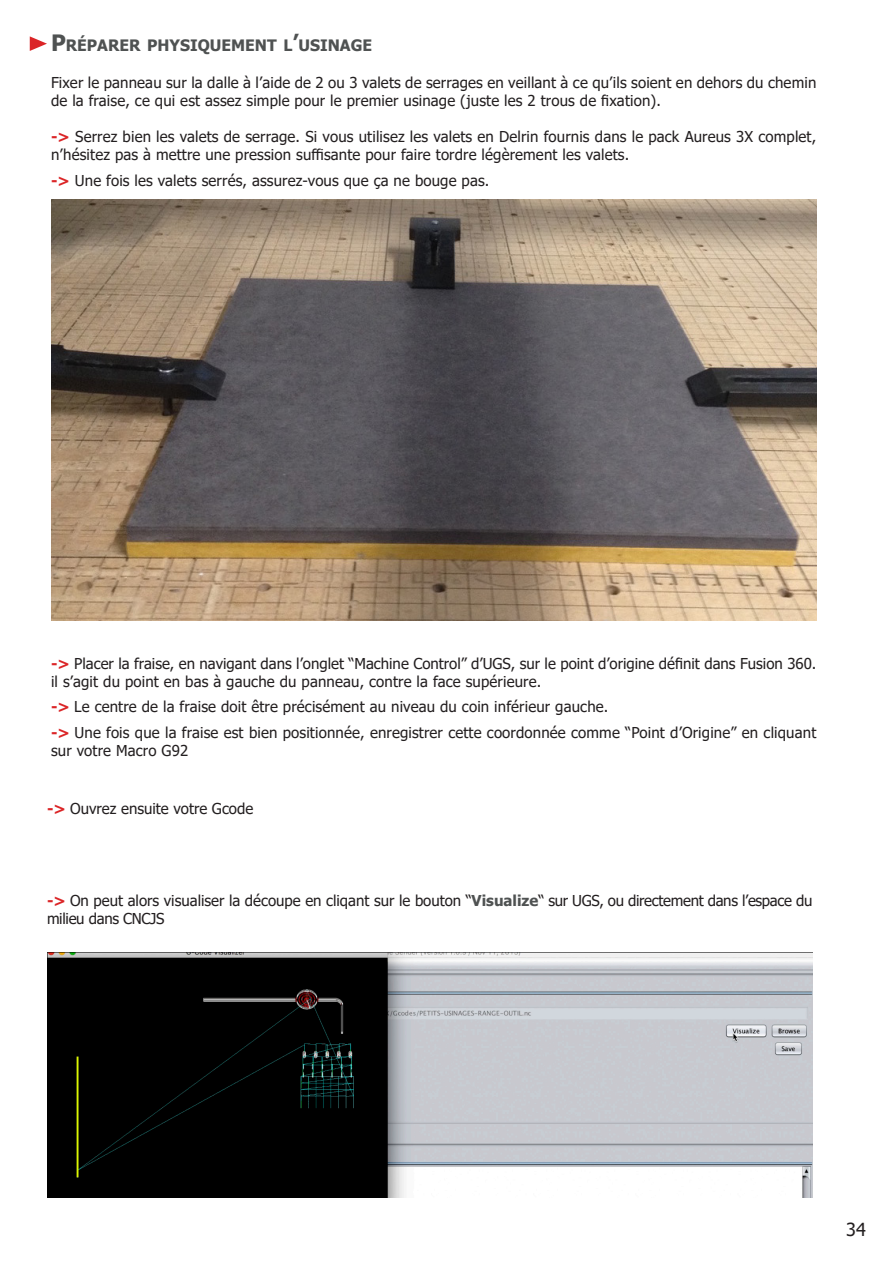
<style>
.page{position:relative;width:893px;height:1263px;background:#fff}
.page>*{position:absolute;margin:0;border:0;box-sizing:border-box;transform-origin:0 0}
.t1{font:18px "Tahoma";color:#231f20}
.t2{font:700 15.75px "Tahoma";color:#4f5252}
.t3{font:15px/18px "Tahoma";letter-spacing:.01em;color:#231f20}
.s1{font-size:22.5px}
.s2{font-weight:700;color:#db2527}
.s3{font-weight:700;color:#4f5252}
</style>
<div class="page">
<svg style="left:30px;top:36px;width:17px;height:15px"></svg>
<img style="left:51px;top:200px;width:765px;height:421px">
<img style="left:47px;top:952px;width:765px;height:245px">
<p class="t2" style="left:51px;top:34px;width:323px"><span class="s1">P</span>RÉPARER PHYSIQUEMENT L<span class="s1">’</span>USINAGE</p>
<p class="t3" style="left:51px;top:74px;width:767px">Fixer le panneau sur la dalle à l’aide de 2 ou 3 valets de serrages en veillant à ce qu’ils soient en dehors du chemin de la fraise, ce qui est assez simple pour le premier usinage (juste les 2 trous de fixation).</p>
<p class="t3" style="left:51px;top:128px;width:767px"><span class="s2">-&gt;</span> Serrez bien les valets de serrage. Si vous utilisez les valets en Delrin fournis dans le pack Aureus 3X complet, n’hésitez pas à mettre une pression suffisante pour faire tordre légèrement les valets.</p>
<p class="t3" style="left:51px;top:172px;width:440px"><span class="s2">-&gt;</span> Une fois les valets serrés, assurez-vous que ça ne bouge pas.</p>
<p class="t3" style="left:51px;top:655px;width:767px"><span class="s2">-&gt;</span> Placer la fraise, en navigant dans l’onglet “Machine Control” d’UGS, sur le point d’origine définit dans Fusion 360. il s’agit du point en bas à gauche du panneau, contre la face supérieure.</p>
<p class="t3" style="left:51px;top:699px;width:559px"><span class="s2">-&gt;</span> Le centre de la fraise doit être précisément au niveau du coin inférieur gauche.</p>
<p class="t3" style="left:51px;top:724px;width:767px"><span class="s2">-&gt;</span> Une fois que la fraise est bien positionnée, enregistrer cette coordonnée comme “Point d’Origine” en cliquant sur votre Macro G92</p>
<p class="t3" style="left:47px;top:801px;width:208px"><span class="s2">-&gt;</span> Ouvrez ensuite votre Gcode</p>
<p class="t3" style="left:47px;top:892px;width:767px"><span class="s2">-&gt;</span> On peut alors visualiser la découpe en cliqant sur le bouton “<span class="s3">Visualize</span>“ sur UGS, ou directement dans l’espace du milieu dans CNCJS</p>
<p class="t1" style="left:846px;top:1218px;width:21px">34</p>
</div>
